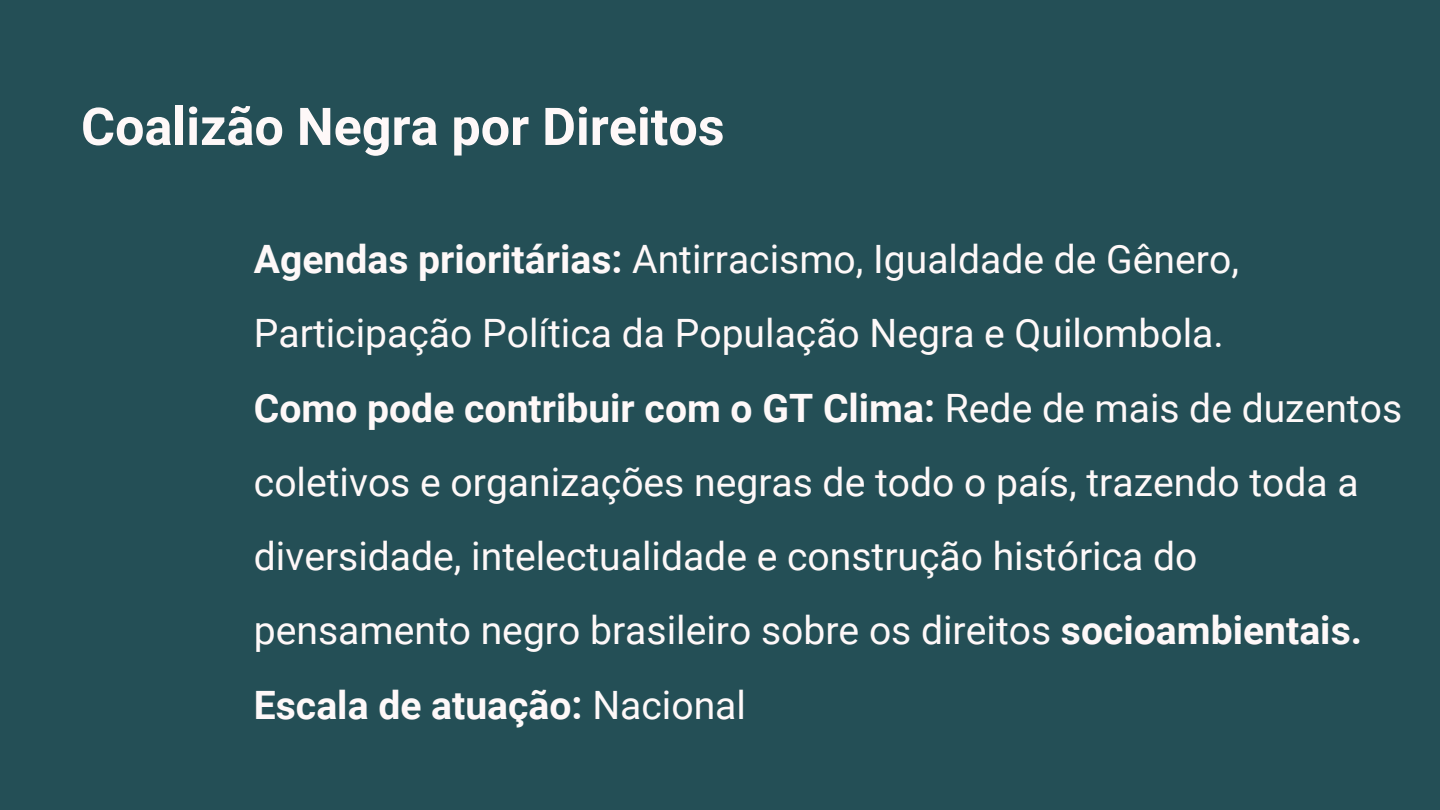
<style>
.page{position:relative;width:1440px;height:810px;background:#244f56}
.page>*{position:absolute;margin:0;border:0;box-sizing:border-box;transform-origin:0 0}
.t1{font:700 52.1px "Roboto";color:#fef8f8}
.t2{font:39.1px/74.2px "Roboto";color:#fef8f8}
.t3{font:700 39.1px "Roboto";color:#fef8f8}
.s1{font-weight:700}
.s2{font-weight:400}
</style>
<div class="page">
<h1 class="t1" style="left:81px;top:97px;width:645px">Coalizão Negra por Direitos</h1>
<p class="t2" style="left:254px;top:223px;width:987px"><span class="s1">Agendas prioritárias:</span> Antirracismo, Igualdade de Gênero,<br>Participação Política da População Negra e Quilombola.</p>
<p class="t2" style="left:254px;top:371px;width:1150px"><span class="s1">Como pode contribuir com o GT Clima:</span> Rede de mais de duzentos coletivos e organizações negras de todo o país, trazendo toda a diversidade, intelectualidade e construção histórica do pensamento negro brasileiro sobre os direitos <span class="s1">socioambientais.</span></p>
<p class="t3" style="left:254px;top:682px;width:494px">Escala de atuação: <span class="s2">Nacional</span></p>
</div>
